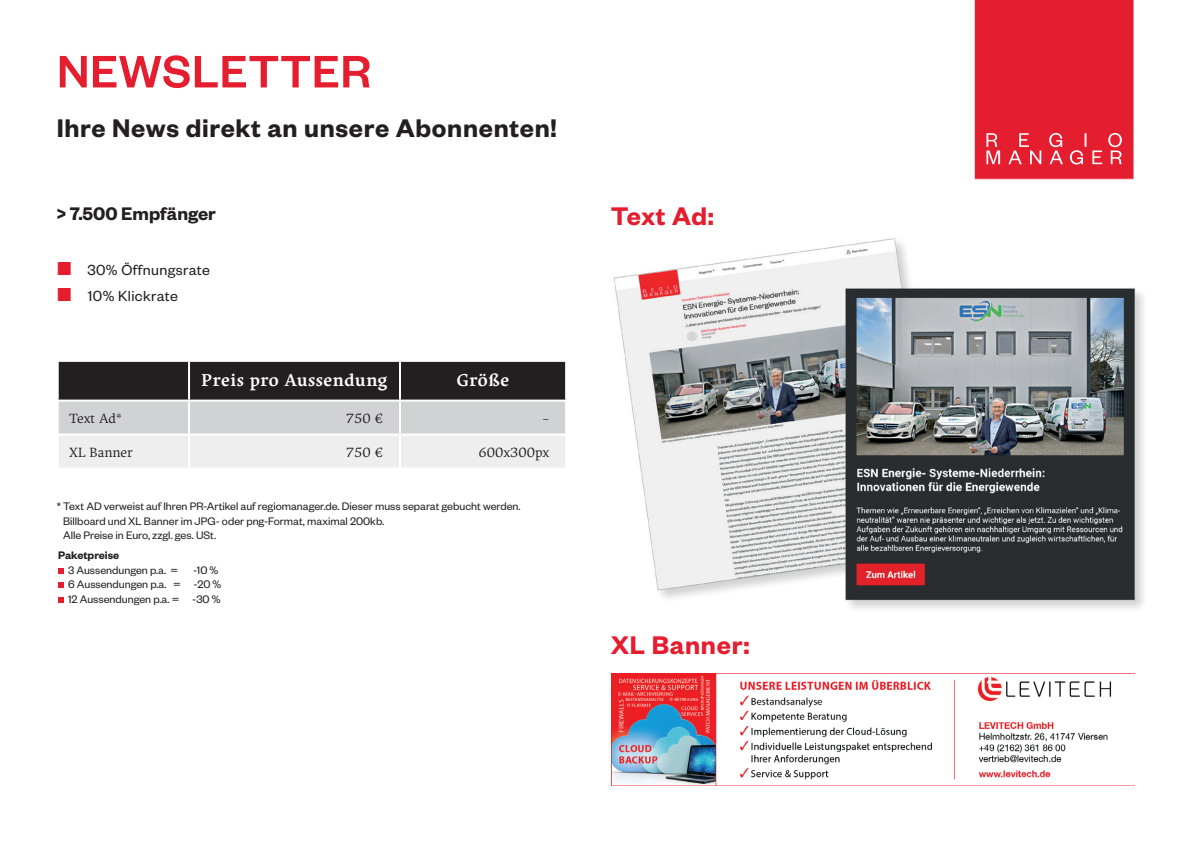
<style>
.page{position:relative;width:1191px;height:842px;background:#fff}
.page>*{position:absolute;margin:0;border:0;box-sizing:border-box;transform-origin:0 0}
.t1{font:500 50px "Founders Grotesk";letter-spacing:.015em;color:#e41d2f}
.t2{font:600 28px "Founders Grotesk";letter-spacing:.025em;color:#231f20}
.t3{font:600 28px "Founders Grotesk";letter-spacing:.025em;color:#e41d2f}
.t4{font:600 20px "Founders Grotesk";color:#231f20}
.t5{font:700 18px "Ergilo";letter-spacing:.03em;color:#fff}
.t6{font:16px/26px "Founders Grotesk";letter-spacing:.025em;color:#231f20}
.t7{font:14px "Ergilo";color:#231f20}
.t8{font:12px/14.4px "Founders Grotesk";color:#231f20}
.t9{font:600 12px "Founders Grotesk";color:#231f20}
.s1{font-family:"Menlo";font-size:25.2px;color:#e41d2f}
</style>
<div class="page">
<div style="left:974px;top:0;width:160px;height:180px;background:#e41d2f"></div>
<svg style="left:59px;top:362px;width:506px;height:106px;background:#9a999a"></svg>
<hr style="left:188px;top:362px;width:2px;height:38px;background:#fff">
<hr style="left:399px;top:362px;width:2px;height:38px;background:#fff">
<hr style="left:57px;top:400px;width:132px;height:2px;background:#fff">
<hr style="left:189px;top:400px;width:211px;height:2px;background:#fff">
<hr style="left:188px;top:402px;width:2px;height:32px;background:#fff">
<hr style="left:400px;top:400px;width:167px;height:2px;background:#fff">
<hr style="left:399px;top:402px;width:2px;height:32px;background:#fff">
<hr style="left:57px;top:434px;width:132px;height:2px;background:#fff">
<hr style="left:189px;top:434px;width:211px;height:2px;background:#fff">
<hr style="left:188px;top:436px;width:2px;height:32px;background:#fff">
<hr style="left:400px;top:434px;width:167px;height:2px;background:#fff">
<hr style="left:399px;top:436px;width:2px;height:32px;background:#fff">
<svg style="left:58px;top:568px;width:6px;height:6px"></svg>
<svg style="left:58px;top:583px;width:6px;height:5px"></svg>
<svg style="left:58px;top:597px;width:6px;height:6px"></svg>
<img style="left:611px;top:673px;width:523px;height:112px">
<img style="left:613px;top:238px;width:531px;height:371px">
<h1 class="t1" style="left:57px;top:40px;width:316px">NEWSLETTER</h1>
<h2 class="t2" style="left:57px;top:111px;width:501px">Ihre News direkt an unsere Abonnenten!</h2>
<h3 class="t4" style="left:57px;top:201px;width:161px">&gt; 7.500 Empfänger</h3>
<h3 class="t6" style="left:57px;top:256px;width:155px"><span class="s1">◼</span> 30% Öffnungsrate <span class="s1">◼</span> 10% Klickrate</h3>
<h3 class="t5" style="left:201px;top:370px;width:187px">Preis pro Aussendung</h3>
<h3 class="t5" style="left:457px;top:370px;width:54px">Größe</h3>
<p class="t7" style="left:69px;top:410px;width:54px">Text Ad*</p>
<p class="t7" style="left:346px;top:410px;width:39px">750 €</p>
<p class="t7" style="left:542px;top:410px;width:8px">–</p>
<p class="t7" style="left:69px;top:444px;width:65px">XL Banner</p>
<p class="t7" style="left:346px;top:444px;width:39px">750 €</p>
<p class="t7" style="left:478px;top:444px;width:72px">600x300px</p>
<p class="t8" style="left:63px;top:499px;width:459px;text-indent:-6px">* Text AD verweist auf Ihren PR-Artikel auf regiomanager.de. Dieser muss separat gebucht werden.<br>Billboard und XL Banner im JPG- oder png-Format, maximal 200kb.<br>Alle Preise in Euro, zzgl. ges. USt.</p>
<p class="t9" style="left:58px;top:548px;width:63px">Paketpreise</p>
<p class="t8" style="left:68px;top:562px;width:111px">3 Aussendungen p.a. =</p>
<p class="t8" style="left:68px;top:562px;width:155px;text-indent:125px">-10 %<br>6 Aussendungen p.a. = -20 %<br>12 Aussendungen p.a. = -30 %</p>
<h2 class="t3" style="left:611px;top:199px;width:105px">Text Ad:</h2>
<h2 class="t3" style="left:611px;top:627px;width:140px">XL Banner:</h2>
</div>
